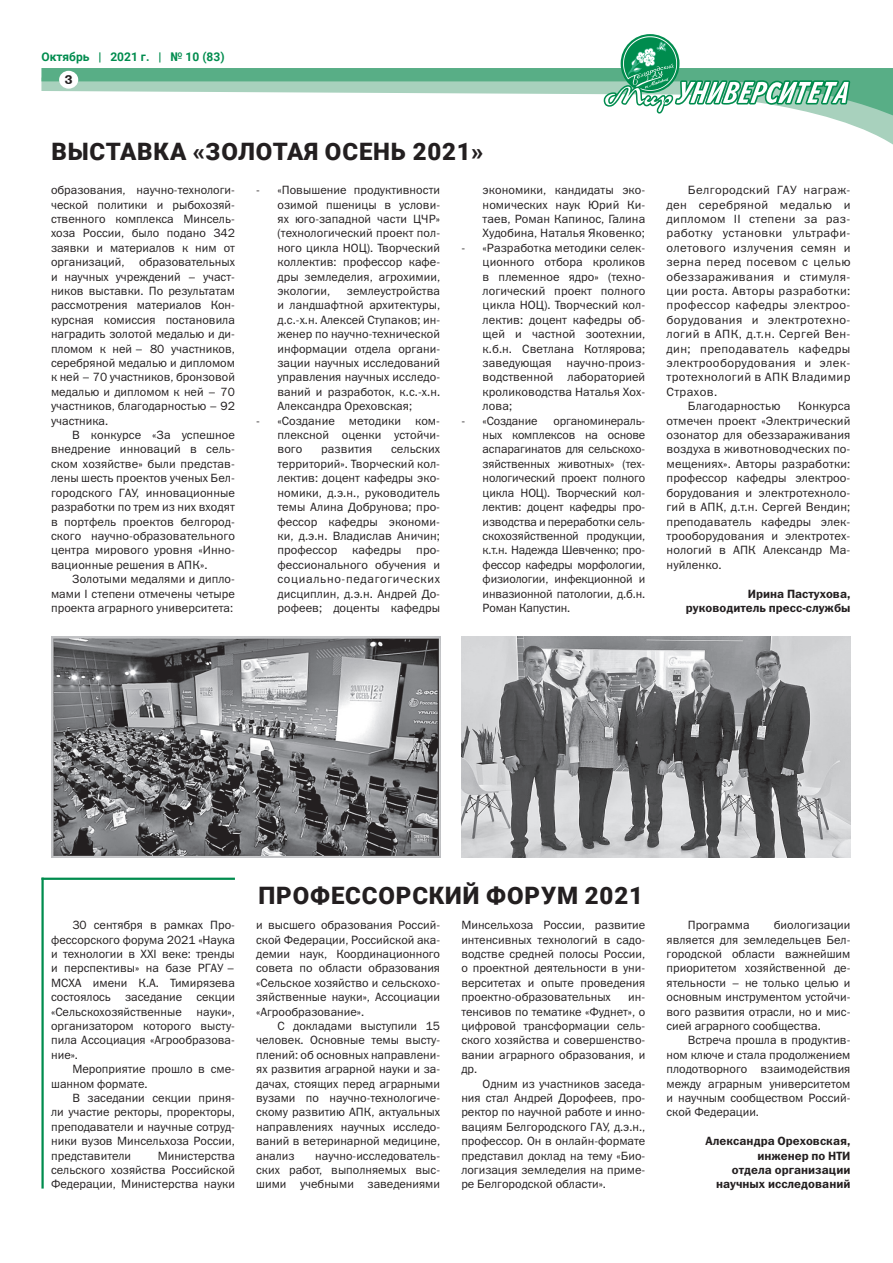
<style>
.page{position:relative;width:893px;height:1263px;background:#fff}
.page>*{position:absolute;margin:0;border:0;box-sizing:border-box;transform-origin:0 0}
.t1{font:900 24px "Roboto";letter-spacing:.035em;color:#231f20}
.t2{font:italic 700 13.5px "Geneva";color:#231f20}
.t3{font:12px/14.4px "Franklin Gothic Book C";letter-spacing:.005em;color:#231f20;text-align:justify}
.t4{font:12px "Franklin Gothic Book C";letter-spacing:.03em;color:#231f20}
.t5{font:12px/14.4px "Franklin Gothic Demi C";color:#231f20;text-align:right}
.t6{font:700 12px "Roboto";color:#008c4e}
</style>
<div class="page">
<svg style="left:852px;top:125px;width:41px;height:20px"></svg>
<svg style="left:41px;top:68px;width:852px;height:57px"></svg>
<div style="left:59px;top:71px;width:19px;height:18px;background:#fff;border-radius:50%"></div>
<svg style="left:601px;top:36px;width:250px;height:89px"></svg>
<hr style="left:41px;top:878px;width:194px;height:2px;background:#008c4e">
<hr style="left:41px;top:878px;width:3px;height:310px;background:#008c4e">
<img style="left:461px;top:637px;width:389px;height:221px">
<img style="left:51px;top:637px;width:389px;height:221px">
<p class="t6" style="left:41px;top:48px;width:185px">Октябрь | 2021 г. | № 10 (83)</p>
<p class="t2" style="left:65px;top:73px;width:13px">3</p>
<h1 class="t1" style="left:51px;top:134px;width:434px">ВЫСТАВКА «ЗОЛОТАЯ ОСЕНЬ 2021»</h1>
<p class="t3" style="left:51px;top:183px;width:185px">образования, научно-технологи&shy;ческой политики и рыбохозяй&shy;ственного комплекса Минсель&shy;хоза России, было подано 342 заявки и материалов к ним от организаций, образовательных и научных учреждений – участ&shy;ников выставки. По результатам рассмотрения материалов Кон&shy;курсная комиссия постановила наградить золотой медалью и ди&shy;пломом к ней – 80 участников, серебряной медалью и дипломом к ней – 70 участников, бронзовой медалью и дипломом к ней – 70 участников, благодарностью – 92 участника.</p>
<p class="t3" style="left:51px;top:428px;width:185px;text-indent:21px">В конкурсе «За успешное внедрение инноваций в сель&shy;ском хозяйстве» были представ&shy;лены шесть проектов ученых Бел&shy;городского ГАУ, инновационные разработки по трем из них входят в портфель проектов белгород&shy;ского научно-образовательного центра мирового уровня «Инно&shy;вационные решения в АПК».</p>
<p class="t3" style="left:51px;top:572px;width:185px;text-indent:21px">Золотыми медалями и дипло&shy;мами I степени отмечены четыре проекта аграрного университета:</p>
<p class="t3" style="left:277px;top:183px;width:164px;text-indent:-21px">- «Повышение продуктивности озимой пшеницы в услови&shy;ях юго-западной части ЦЧР» (технологический проект пол&shy;ного цикла НОЦ). Творческий коллектив: профессор кафе&shy;дры земледелия, агрохимии, экологии,</p>
<p class="t3" style="left:483px;top:183px;width:164px">экономики, кандидаты эко&shy;номических наук Юрий Ки&shy;таев, Роман Капинос, Галина Худобина, Наталья Яковенко;</p>
<p class="t3" style="left:483px;top:240px;width:164px;text-indent:-21px">- «Разработка методики селек&shy;ционного отбора кроликов в племенное ядро» (техно&shy;логический проект полного цикла НОЦ). Творческий кол&shy;лектив: доцент кафедры об&shy;щей и частной зоотехнии, к.б.н. Светлана Котлярова; заведующая</p>
<p class="t3" style="left:277px;top:284px;width:164px;text-indent:69px">землеустройства и ландшафтной архитектуры, д.с.-х.н. Алексей Ступаков; ин&shy;женер по научно-технической информации отдела органи&shy;зации научных исследований управления научных исследо&shy;ваний и разработок, к.с.-х.н.<br>Александра Ореховская;</p>
<p class="t3" style="left:277px;top:413px;width:164px;text-indent:-21px">- «Создание методики ком&shy;плексной оценки устойчи&shy;вого</p>
<p class="t3" style="left:483px;top:356px;width:164px;text-indent:84px">научно-произ&shy;водственной лабораторией кролиководства Наталья Хох&shy;лова;</p>
<p class="t3" style="left:461px;top:413px;width:78px">- «Создание</p>
<p class="t3" style="left:483px;top:413px;width:164px;text-indent:71px">органоминераль&shy;ных комплексов на основе аспарагинатов для сельскохо&shy;зяйственных животных» (тех&shy;нологический проект полного цикла НОЦ). Творческий кол&shy;лектив: доцент кафедры про&shy;изводства и переработки сель&shy;скохозяйственной продукции, к.т.н. Надежда Шевченко; про&shy;фессор кафедры морфологии, физиологии, инфекционной и инвазионной патологии, д.б.н.<br>Роман Капустин.</p>
<p class="t3" style="left:277px;top:442px;width:164px;text-indent:114px">сельских территорий». Творческий кол&shy;лектив: доцент кафедры эко&shy;номики, д.э.н., руководитель темы Алина Добрунова; про&shy;фессор кафедры экономи&shy;ки, д.э.н. Владислав Аничин; профессор кафедры про&shy;фессионального обучения и социально-педагогических дисциплин, д.э.н. Андрей До&shy;рофеев; доценты кафедры</p>
<p class="t3" style="left:321px;top:442px;width:53px">развития</p>
<p class="t4" style="left:688px;top:183px;width:164px">Белгородский ГАУ награж-</p>
<p class="t4" style="left:666px;top:198px;width:185px">ден серебряной медалью и</p>
<p class="t4" style="left:666px;top:212px;width:185px">дипломом II степени за раз-</p>
<p class="t4" style="left:666px;top:227px;width:185px">работку установки ультрафи-</p>
<p class="t4" style="left:666px;top:241px;width:185px">олетового излучения семян и</p>
<p class="t4" style="left:666px;top:255px;width:185px">зерна перед посевом с целью</p>
<p class="t4" style="left:666px;top:270px;width:185px">обеззараживания и стимуля-</p>
<p class="t4" style="left:666px;top:284px;width:185px">ции роста. Авторы разработки:</p>
<p class="t4" style="left:666px;top:299px;width:185px">профессор кафедры электроо-</p>
<p class="t4" style="left:666px;top:313px;width:185px">борудования и электротехно-</p>
<p class="t4" style="left:666px;top:327px;width:185px">логий в АПК, д.т.н. Сергей Вен-</p>
<p class="t4" style="left:666px;top:342px;width:185px">дин; преподаватель кафедры</p>
<p class="t4" style="left:666px;top:356px;width:185px">электрооборудования и элек-</p>
<p class="t4" style="left:666px;top:371px;width:185px">тротехнологий в АПК Владимир</p>
<p class="t4" style="left:666px;top:385px;width:52px">Страхов.</p>
<p class="t3" style="left:688px;top:399px;width:94px">Благодарностью</p>
<p class="t3" style="left:666px;top:399px;width:185px;text-indent:132px">Конкурса отмечен проект «Электрический озонатор для обеззараживания воздуха в животноводческих по&shy;мещениях». Авторы разработки: профессор кафедры электроо&shy;борудования и электротехноло&shy;гий в АПК, д.т.н. Сергей Вендин; преподаватель кафедры элек&shy;трооборудования и электротех&shy;нологий в АПК Александр Ма&shy;нуйленко.</p>
<p class="t5" style="left:686px;top:586px;width:166px">Ирина Пастухова, руководитель пресс-службы</p>
<p class="t3" style="left:51px;top:918px;width:185px;text-indent:21px">30 сентября в рамках Про&shy;фессорского форума 2021 «Наука и технологии в ХХI веке: тренды и перспективы» на базе РГАУ – МСХА имени К.А. Тимирязева состоялось заседание секции «Сельскохозяйственные науки», организатором которого высту&shy;пила Ассоциация «Агрообразова&shy;ние».</p>
<p class="t3" style="left:51px;top:1062px;width:185px;text-indent:21px">Мероприятие прошло в сме&shy;шанном формате.</p>
<p class="t3" style="left:51px;top:1090px;width:185px;text-indent:21px">В заседании секции приня&shy;ли участие ректоры, проректоры, преподаватели и научные сотруд&shy;ники вузов Минсельхоза России, представители</p>
<p class="t3" style="left:51px;top:1148px;width:185px;text-indent:107px">Министерства сельского хозяйства Российской Федерации, Министерства науки</p>
<h1 class="t1" style="left:258px;top:879px;width:386px">ПРОФЕССОРСКИЙ ФОРУМ 2021</h1>
<p class="t3" style="left:256px;top:918px;width:185px">и высшего образования Россий&shy;ской Федерации, Российской ака&shy;демии наук, Координационного совета по области образования «Сельское хозяйство и сельскохо&shy;зяйственные науки», Ассоциации «Агрообразование».</p>
<p class="t3" style="left:256px;top:1018px;width:185px;text-indent:21px">С докладами выступили 15 человек. Основные темы высту&shy;плений: об основных направлени&shy;ях развития аграрной науки и за&shy;дачах, стоящих перед аграрными вузами по научно-технологиче&shy;скому развитию АПК, актуальных направлениях научных исследо&shy;ваний в ветеринарной медицине, анализ</p>
<p class="t3" style="left:256px;top:1148px;width:185px;text-indent:59px">научно-исследователь&shy;ских работ, выполняемых выс&shy;шими учебными заведениями</p>
<p class="t3" style="left:461px;top:918px;width:185px">Минсельхоза России, развитие интенсивных технологий в садо&shy;водстве средней полосы России, о проектной деятельности в уни&shy;верситетах и опыте проведения проектно-образовательных</p>
<p class="t3" style="left:461px;top:990px;width:185px;text-indent:167px">ин&shy;тенсивов по тематике «Фуднет», о цифровой трансформации сель&shy;ского хозяйства и совершенство&shy;вании аграрного образования, и др.</p>
<p class="t3" style="left:461px;top:1076px;width:185px;text-indent:21px">Одним из участников заседа&shy;ния стал Андрей Дорофеев, про&shy;ректор по научной работе и инно&shy;вациям Белгородского ГАУ, д.э.н., профессор. Он в онлайн-формате представил доклад на тему «Био&shy;логизация земледелия на приме&shy;ре Белгородской области».</p>
<p class="t3" style="left:666px;top:918px;width:185px;text-indent:107px">биологизации является для земледельцев Бел&shy;городской области важнейшим приоритетом хозяйственной де&shy;ятельности – не только целью и основным инструментом устойчи&shy;вого развития отрасли, но и мис&shy;сией аграрного сообщества.</p>
<p class="t3" style="left:666px;top:1033px;width:185px;text-indent:21px">Встреча прошла в продуктив&shy;ном ключе и стала продолжением плодотворного взаимодействия между аграрным университетом и научным сообществом Россий&shy;ской Федерации.</p>
<p class="t5" style="left:705px;top:1133px;width:146px">Александра Ореховская, инженер по НТИ<br>отдела организации научных исследований</p>
<p class="t3" style="left:688px;top:918px;width:63px">Программа</p>
</div>
